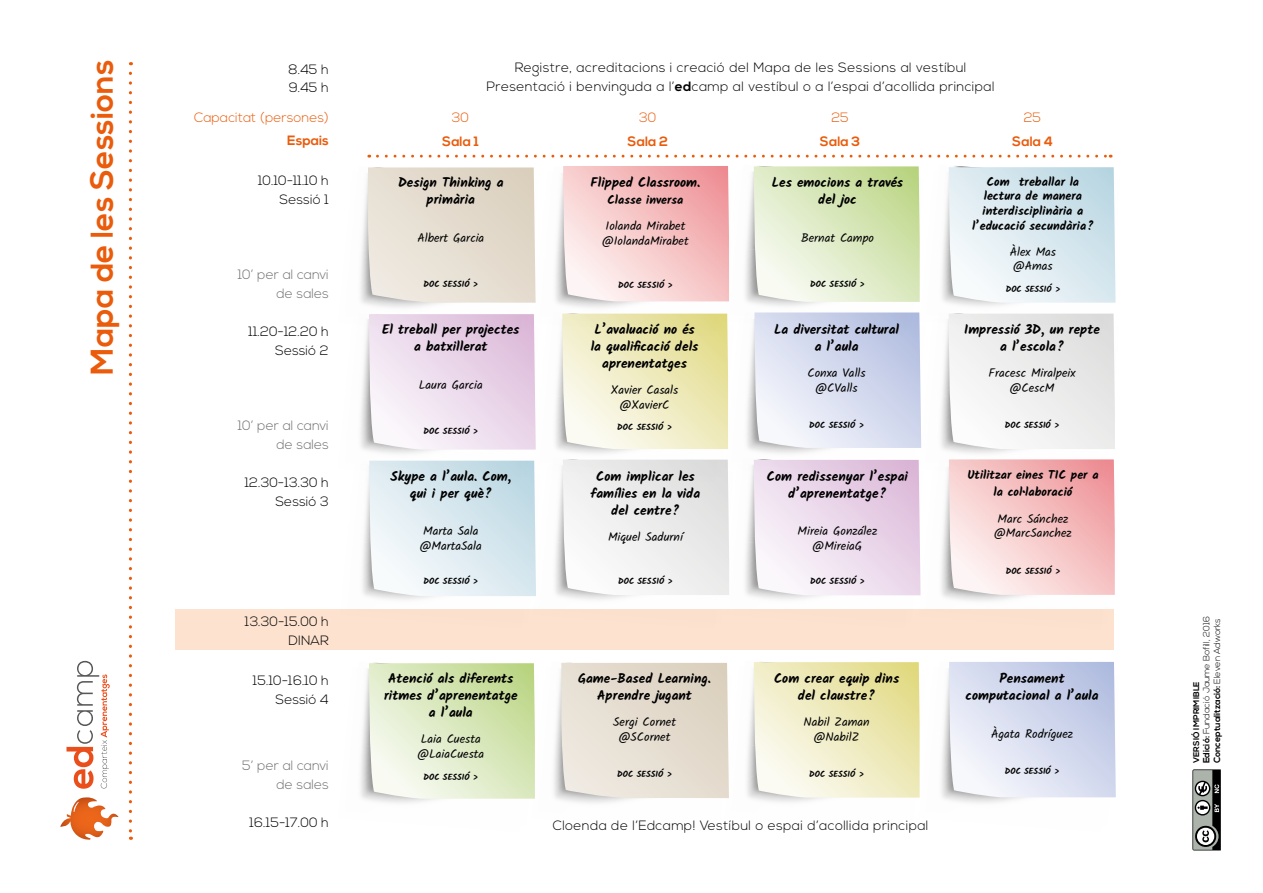
<style>
.page{position:relative;width:1263px;height:893px;background:#fff}
.page>*{position:absolute;margin:0;border:0;box-sizing:border-box;transform-origin:0 0}
.t1{font:700 31.5px "Nexa";color:#ea5b0b}
.t2{font:300 13.5px/18.9px "Nexa";letter-spacing:.025em;color:#000}
.t3{font:300 13.5px/18.9px "Nexa";color:#000;text-align:right}
.t4{font:300 13.5px/18.9px "Nexa";color:#706f6f;text-align:right}
.t5{font:300 13.5px "Nexa";color:#ea5b0b}
.t6{font:700 13.5px "Nexa";color:#ea5b0b}
.t7{font:300 13.5px/18.9px "Nexa";letter-spacing:.005em;color:#000;text-align:right}
.t8{font:700 13.35px/17px "Kalam";color:#000;text-align:center}
.t9{font:12.15px/14.5px "Kalam";color:#000;text-align:center}
.t10{font:700 12.15px/17px "Kalam";color:#000;text-align:center}
.t11{font:300 9px/10.5px "Nexa";color:#000}
.t12{font:700 8.55px "Kalam";color:#000}
.t13{font:700 8.25px "Nexa";letter-spacing:.01em;color:#000}
.s1{font-weight:700}
</style>
<div class="page">
<div style="left:175px;top:609px;width:939px;height:41px;background:#fde2cf"></div>
<img style="left:943px;top:669px;width:6px;height:70px">
<img style="left:941px;top:739px;width:99px;height:64px">
<img style="left:949px;top:662px;width:167px;height:135px">
<img style="left:749px;top:686px;width:4px;height:52px">
<img style="left:747px;top:738px;width:76px;height:64px">
<img style="left:753px;top:662px;width:167px;height:136px">
<img style="left:362px;top:662px;width:16px;height:77px">
<img style="left:360px;top:739px;width:75px;height:64px">
<img style="left:369px;top:663px;width:166px;height:136px">
<img style="left:532px;top:744px;width:3px;height:55px">
<img style="left:556px;top:662px;width:16px;height:77px">
<img style="left:553px;top:739px;width:86px;height:64px">
<img style="left:561px;top:663px;width:168px;height:135px">
<img style="left:747px;top:477px;width:6px;height:58px">
<img style="left:745px;top:535px;width:81px;height:64px">
<img style="left:753px;top:477px;width:167px;height:118px">
<img style="left:557px;top:477px;width:6px;height:58px">
<img style="left:555px;top:535px;width:78px;height:65px">
<img style="left:563px;top:477px;width:166px;height:118px">
<img style="left:919px;top:542px;width:2px;height:54px">
<img style="left:943px;top:477px;width:6px;height:60px">
<img style="left:941px;top:537px;width:85px;height:64px">
<img style="left:949px;top:477px;width:166px;height:118px">
<img style="left:364px;top:477px;width:5px;height:58px">
<img style="left:362px;top:535px;width:74px;height:65px">
<img style="left:369px;top:477px;width:167px;height:119px">
<img style="left:1028px;top:477px;width:85px;height:6px">
<img style="left:947px;top:471px;width:87px;height:6px">
<img style="left:943px;top:330px;width:5px;height:59px">
<img style="left:941px;top:389px;width:99px;height:82px">
<img style="left:948px;top:330px;width:167px;height:119px">
<img style="left:834px;top:477px;width:85px;height:6px">
<img style="left:751px;top:471px;width:88px;height:6px">
<img style="left:749px;top:330px;width:5px;height:59px">
<img style="left:839px;top:459px;width:80px;height:18px">
<img style="left:746px;top:389px;width:100px;height:82px">
<img style="left:754px;top:330px;width:167px;height:118px">
<img style="left:642px;top:477px;width:86px;height:6px">
<img style="left:557px;top:331px;width:5px;height:58px">
<img style="left:553px;top:389px;width:101px;height:82px">
<img style="left:562px;top:331px;width:166px;height:118px">
<img style="left:447px;top:477px;width:86px;height:6px">
<img style="left:362px;top:331px;width:7px;height:58px">
<img style="left:358px;top:389px;width:101px;height:82px">
<img style="left:369px;top:331px;width:167px;height:119px">
<img style="left:447px;top:331px;width:86px;height:6px">
<img style="left:366px;top:325px;width:87px;height:6px">
<img style="left:362px;top:173px;width:6px;height:70px">
<img style="left:360px;top:243px;width:99px;height:82px">
<img style="left:368px;top:167px;width:167px;height:136px">
<img style="left:642px;top:331px;width:86px;height:6px">
<img style="left:533px;top:249px;width:115px;height:82px">
<img style="left:557px;top:173px;width:6px;height:70px">
<img style="left:539px;top:243px;width:115px;height:82px">
<img style="left:563px;top:166px;width:166px;height:135px">
<img style="left:1029px;top:330px;width:85px;height:5px">
<img style="left:944px;top:166px;width:26px;height:76px">
<img style="left:1035px;top:276px;width:81px;height:54px">
<img style="left:939px;top:242px;width:102px;height:82px">
<img style="left:948px;top:167px;width:167px;height:136px">
<img style="left:832px;top:330px;width:85px;height:5px">
<img style="left:723px;top:248px;width:115px;height:82px">
<img style="left:747px;top:172px;width:6px;height:70px">
<img style="left:838px;top:312px;width:82px;height:18px">
<img style="left:729px;top:242px;width:115px;height:82px">
<img style="left:753px;top:166px;width:167px;height:136px">
<svg style="left:377px;top:155px;width:734px;height:3px"></svg>
<svg style="left:129px;top:73px;width:3px;height:767px"></svg>
<svg style="left:60px;top:797px;width:58px;height:43px"></svg>
<svg style="left:67px;top:661px;width:43px;height:128px"></svg>
<svg style="left:1192px;top:769px;width:29px;height:81px;background:#737773"></svg>
<h1 class="t1" style="left:84px;top:374px;width:316px;rotate:-90deg">Mapa de les Sessions</h1>
<p class="t2" style="left:289px;top:60px;width:42px">8.45 h<br>9.45 h</p>
<p class="t5" style="left:194px;top:109px;width:136px">Capacitat (persones(</p>
<p class="t6" style="left:287px;top:132px;width:43px">Espais</p>
<p class="t3" style="left:258px;top:171px;width:72px">10.10-11.10 h<br>Sessió 1</p>
<p class="t4" style="left:238px;top:266px;width:92px">10’ per al canvi de sales</p>
<p class="t3" style="left:249px;top:322px;width:82px">11.20-12.20 h<br>Sessió 2</p>
<p class="t4" style="left:238px;top:417px;width:92px">10’ per al canvi de sales</p>
<p class="t3" style="left:245px;top:474px;width:86px">12.30-13.30 h<br>Sessió 3</p>
<p class="t7" style="left:245px;top:613px;width:85px">13.30-15.00 h<br>DINAR</p>
<p class="t3" style="left:253px;top:671px;width:77px">15.10-16.10 h<br>Sessió 4</p>
<p class="t4" style="left:242px;top:757px;width:88px">5’ per al canvi de sales</p>
<p class="t2" style="left:249px;top:813px;width:81px">16.15-17.00 h</p>
<p class="t5" style="left:452px;top:110px;width:19px">30</p>
<p class="t6" style="left:442px;top:134px;width:38px">Sala 1</p>
<p class="t2" style="left:487px;top:59px;width:509px;text-align:center">Registre, acreditacions i creació del Mapa de les Sessions al vestíbul<br>Presentació i benvinguda a ’l <span class="s1">ed</span>camp al vestíbul o a ’l espai d’acollida principal</p>
<p class="t5" style="left:639px;top:110px;width:19px">30</p>
<p class="t6" style="left:628px;top:134px;width:42px">Sala 2</p>
<p class="t5" style="left:831px;top:110px;width:19px">25</p>
<p class="t6" style="left:820px;top:134px;width:42px">Sala 3</p>
<p class="t5" style="left:1024px;top:110px;width:19px">25</p>
<p class="t6" style="left:1012px;top:134px;width:42px">Sala 4</p>
<p class="t8" style="left:398px;top:174px;width:107px">Design Thinking a primària</p>
<p class="t9" style="left:417px;top:231px;width:68px">Albert Garcia</p>
<p class="t12" style="left:423px;top:279px;width:56px">DOC SESSIÓ &lt;</p>
<p class="t8" style="left:382px;top:321px;width:139px">El treball per projectes a batxillerat</p>
<p class="t9" style="left:419px;top:378px;width:65px">Laura Garcia</p>
<p class="t12" style="left:423px;top:426px;width:56px">DOC SESSIÓ &lt;</p>
<p class="t8" style="left:390px;top:467px;width:122px">Skype ’la aula. Com, qui i per què?</p>
<p class="t9" style="left:420px;top:525px;width:64px;text-align:left">Marta Sala @MartaSala</p>
<p class="t12" style="left:423px;top:576px;width:56px">DOC SESSIÓ &lt;</p>
<p class="t8" style="left:591px;top:174px;width:111px">Flipped Classroom.</p>
<p class="t10" style="left:607px;top:191px;width:78px">Classe inversa</p>
<p class="t9" style="left:602px;top:220px;width:88px;text-align:left">Iolanda Mirabet @IolandaMirabet</p>
<p class="t12" style="left:618px;top:280px;width:56px">DOC SESSIÓ &lt;</p>
<p class="t8" style="left:591px;top:321px;width:109px">’L avaluació no és la qualificació dels aprenentatges</p>
<p class="t9" style="left:611px;top:383px;width:69px">Xavier Casals @XavierC</p>
<p class="t12" style="left:617px;top:422px;width:56px">DOC SESSIÓ &lt;</p>
<p class="t8" style="left:591px;top:467px;width:111px">Com implicar les famílies en la vida del centre?</p>
<p class="t9" style="left:608px;top:530px;width:76px">Miquel Sadurní</p>
<p class="t12" style="left:618px;top:576px;width:56px">DOC SESSIÓ &lt;</p>
<p class="t8" style="left:772px;top:174px;width:133px">Les emocions a través del joc</p>
<p class="t9" style="left:801px;top:231px;width:74px">Bernat Campo</p>
<p class="t12" style="left:810px;top:279px;width:56px">DOC SESSIÓ &lt;</p>
<p class="t8" style="left:774px;top:321px;width:126px">La diversitat cultural<br>’la aula</p>
<p class="t9" style="left:807px;top:366px;width:60px">Conxa Valls @CValls</p>
<p class="t12" style="left:809px;top:420px;width:56px">DOC SESSIÓ &lt;</p>
<p class="t8" style="left:767px;top:467px;width:143px">Com redissenyar ’l espai ’d aprenentatge?</p>
<p class="t9" style="left:798px;top:525px;width:81px">Mireia González @MireiaG</p>
<p class="t12" style="left:810px;top:576px;width:56px">DOC SESSIÓ &lt;</p>
<p class="t8" style="left:384px;top:670px;width:135px">Atenció als diferents ritmes ’d aprenentatge<br>’la aula</p>
<p class="t9" style="left:417px;top:733px;width:68px;text-align:left">Laia Cuesta @LaiaCuesta</p>
<p class="t12" style="left:423px;top:772px;width:56px">DOC SESSIÓ &lt;</p>
<p class="t8" style="left:578px;top:670px;width:134px">Game-Based Learning.<br>Aprendre jugant</p>
<p class="t9" style="left:613px;top:716px;width:64px">Sergi Cornet @SCornet</p>
<p class="t12" style="left:617px;top:769px;width:56px">DOC SESSIÓ &lt;</p>
<p class="t8" style="left:774px;top:670px;width:127px">Com crear equip dins del claustre?</p>
<p class="t9" style="left:803px;top:716px;width:68px">Nabil Zaman @NabilZ</p>
<p class="t12" style="left:809px;top:769px;width:56px">DOC SESSIÓ &lt;</p>
<p class="t2" style="left:553px;top:817px;width:377px">Cloenda de ’l Edcamp! Vestíbul o espai d’acollida principal</p>
<p class="t10" style="left:1019px;top:173px;width:62px">treballar la</p>
<p class="t10" style="left:987px;top:173px;width:24px">Com</p>
<p class="t10" style="left:984px;top:188px;width:100px">lectura de manera</p>
<p class="t10" style="left:982px;top:202px;width:102px">interdisciplinària a</p>
<p class="t10" style="left:972px;top:217px;width:123px">’l educació secundària?</p>
<p class="t9" style="left:1010px;top:245px;width:48px;text-align:left">Àlex Mas @Amas</p>
<p class="t12" style="left:1006px;top:284px;width:56px">DOC SESSIÓ &lt;</p>
<p class="t8" style="left:964px;top:321px;width:137px">Impressió D3 , un repte<br>’la escola?</p>
<p class="t9" style="left:989px;top:366px;width:88px">Fracesc Miralpeix @CescM</p>
<p class="t12" style="left:1005px;top:420px;width:56px">DOC SESSIÓ &lt;</p>
<p class="t10" style="left:967px;top:467px;width:133px">Utilitzar eines TIC per a la col•laboració</p>
<p class="t9" style="left:994px;top:512px;width:79px;text-align:left">Marc Sánchez @MarcSanchez</p>
<p class="t12" style="left:1006px;top:566px;width:56px">DOC SESSIÓ &lt;</p>
<p class="t8" style="left:965px;top:670px;width:135px">Pensament computacional ’la aula</p>
<p class="t9" style="left:991px;top:727px;width:84px">Àgata Rodríguez</p>
<p class="t12" style="left:1005px;top:766px;width:56px">DOC SESSIÓ &lt;</p>
<p class="t11" style="left:1202px;top:763px;width:149px;rotate:-90deg"><span class="s1">Edició:</span> Fundació Jaume Bofill, 2016<br><span class="s1">Conceptualització:</span> Eleven Adworks</p>
<p class="t13" style="left:1191px;top:763px;width:83px;rotate:-90deg">VERSIÓ IMPRIMIBLE</p>
</div>
